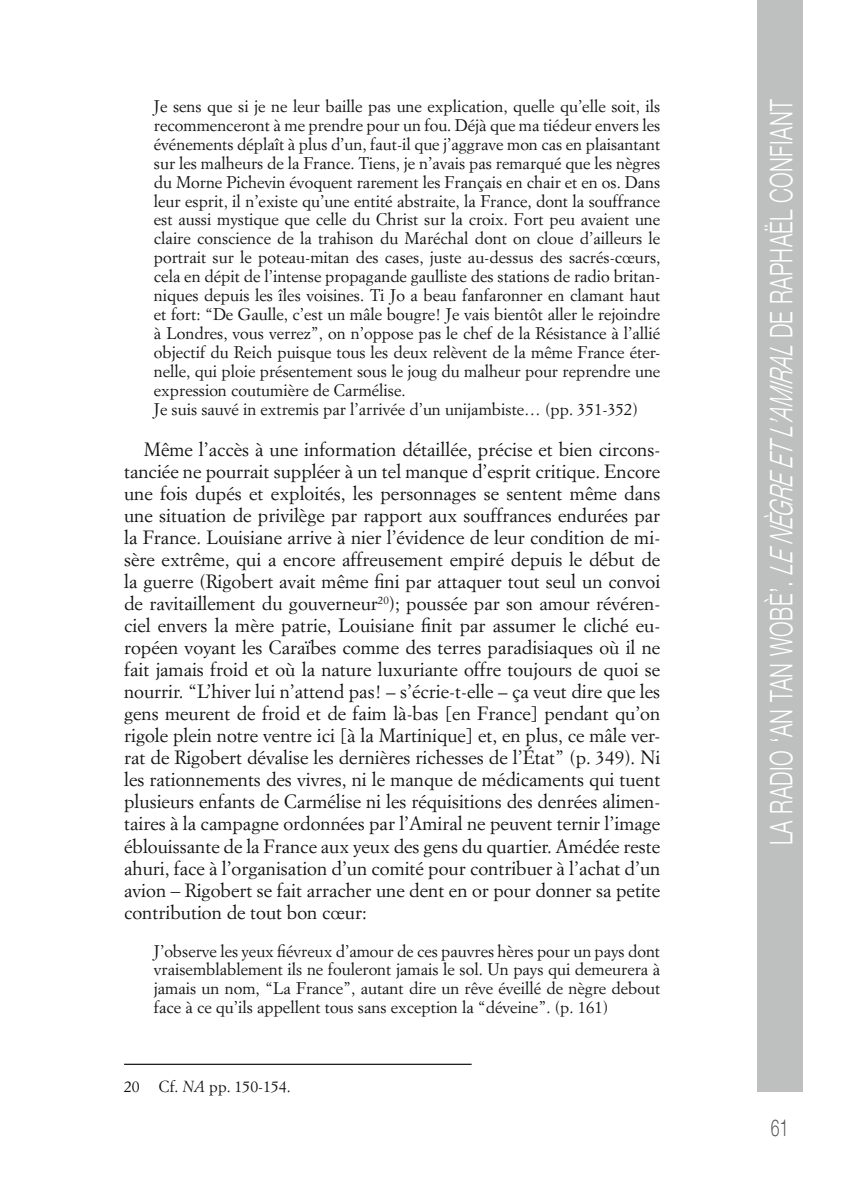
<style>
.page{position:relative;width:844px;height:1191px;background:#fff}
.page>*{position:absolute;margin:0;border:0;box-sizing:border-box;transform-origin:0 0}
.t1{font:300 31.15px "Helvetica Neue";letter-spacing:.02em;color:#fff;scale:.68 1}
.t2{font:300 23.28px "Helvetica Neue";color:#565958;scale:.68 1}
.t3{font:18.9px/22.1px "Simoncini Garamond Std";color:#121212;text-align:justify}
.t4{font:16.62px/18.9px "Simoncini Garamond Std";color:#121212}
.t5{font:15.75px "Simoncini Garamond Std";color:#121212}
.s1{font-family:"Times New Roman"}
.s2{font-style:italic}
</style>
<div class="page">
<div style="left:756px;top:0;width:46px;height:1091px;background:#bec0bf"></div>
<hr style="left:124px;top:1063px;width:347px;height:2px;background:#121212">
<p class="t4" style="left:154px;top:96px;width:508px">Je sens que si je ne leur baille pas une explication, quelle qu’elle soit, ils recommenceront à me prendre pour un fou. Déjà que ma tiédeur envers les événements déplaît à plus d’un, faut-il que j’aggrave mon cas en plaisantant sur les malheurs de la France. Tiens, je n’avais pas remarqué que les nègres du Morne Pichevin évoquent rarement les Français en chair et en os. Dans leur esprit, il n’existe qu’une entité abstraite, la France, dont la souffrance est aussi mystique que celle du Christ sur la croix. Fort peu avaient une claire conscience de la trahison du Maréchal dont on cloue d’ailleurs le portrait sur le poteau-mitan des cases, juste au-dessus des sacrés-cœurs, cela en dépit de l’intense propagande gaulliste des stations de radio britan&shy;niques depuis les îles voisines. Ti Jo a beau fanfaronner en clamant haut et fort: “De Gaulle, c’est un mâle bougre! Je vais bientôt aller le rejoindre à Londres, vous verrez”, on n’oppose pas le chef de la Résistance à l’allié objectif du Reich puisque tous les deux relèvent de la même France éter&shy;nelle, qui ploie présentement sous le joug du malheur pour reprendre une expression coutumière de Carmélise.<br>Je suis sauvé in extremis par l’arrivée d’un unijambiste… (pp. 351-352)</p>
<p class="t3" style="left:124px;top:437px;width:537px;text-indent:20px">Même l’accès à une information détaillée, précise et bien circons&shy;tanciée ne pourrait suppléer à un tel manque d’esprit critique. Encore une fois dupés et exploités, les personnages se sentent même dans une situation de privilège par rapport aux souffrances endurées par la France. Louisiane arrive à nier l’évidence de leur condition de mi&shy;sère extrême, qui a encore affreusement empiré depuis le début de la guerre (Rigobert avait même fini par attaquer tout seul un convoi de ravitaillement du gouverneur<sup>20</sup>); poussée par son amour révéren&shy;ciel envers la mère patrie, Louisiane finit par assumer le cliché eu&shy;ropéen voyant les Caraïbes comme des terres paradisiaques où il ne fait jamais froid et où la nature luxuriante offre toujours de quoi se nourrir. “L’hiver lui n’attend pas! – s’écrie-t-elle – ça veut dire que les gens meurent de froid et de faim là-bas [en France] pendant qu’on rigole plein notre ventre ici [à la Martinique] et, en plus, ce mâle ver&shy;rat de Rigobert dévalise les dernières richesses de l’État” (p. 349). Ni les rationnements des vivres, ni le manque de médicaments qui tuent plusieurs enfants de Carmélise ni les réquisitions des denrées alimen&shy;taires à la campagne ordonnées par l’Amiral ne peuvent ternir l’image éblouissante de la France aux yeux des gens du quartier. Amédée reste ahuri, face à l’organisation d’un comité pour contribuer à l’achat d’un avion <span class="s1">–</span> Rigobert se fait arracher une dent en or pour donner sa petite contribution de tout bon cœur:</p>
<p class="t4" style="left:154px;top:941px;width:507px;text-align:justify">J’observe les yeux fiévreux d’amour de ces pauvres hères pour un pays dont vraisemblablement ils ne fouleront jamais le sol. Un pays qui demeurera à jamais un nom, “La France”, autant dire un rêve éveillé de nègre debout face à ce qu’ils appellent tous sans exception la “déveine”. (p. 161)</p>
<p class="t5" style="left:124px;top:1076px;width:168px">20 Cf. <span class="s2">NA</span> pp. 150-154.</p>
<h1 class="t1" style="left:755px;top:845px;width:1096px;rotate:-90deg">LA RADIO ‘AN TAN WOBÈ’. <span class="s2">LENÈGREETL’AMIRAL</span>DE RAPHAËL CONFIANT</h1>
<h2 class="t2" style="left:770px;top:1108px;width:28px">61</h2>
</div>
